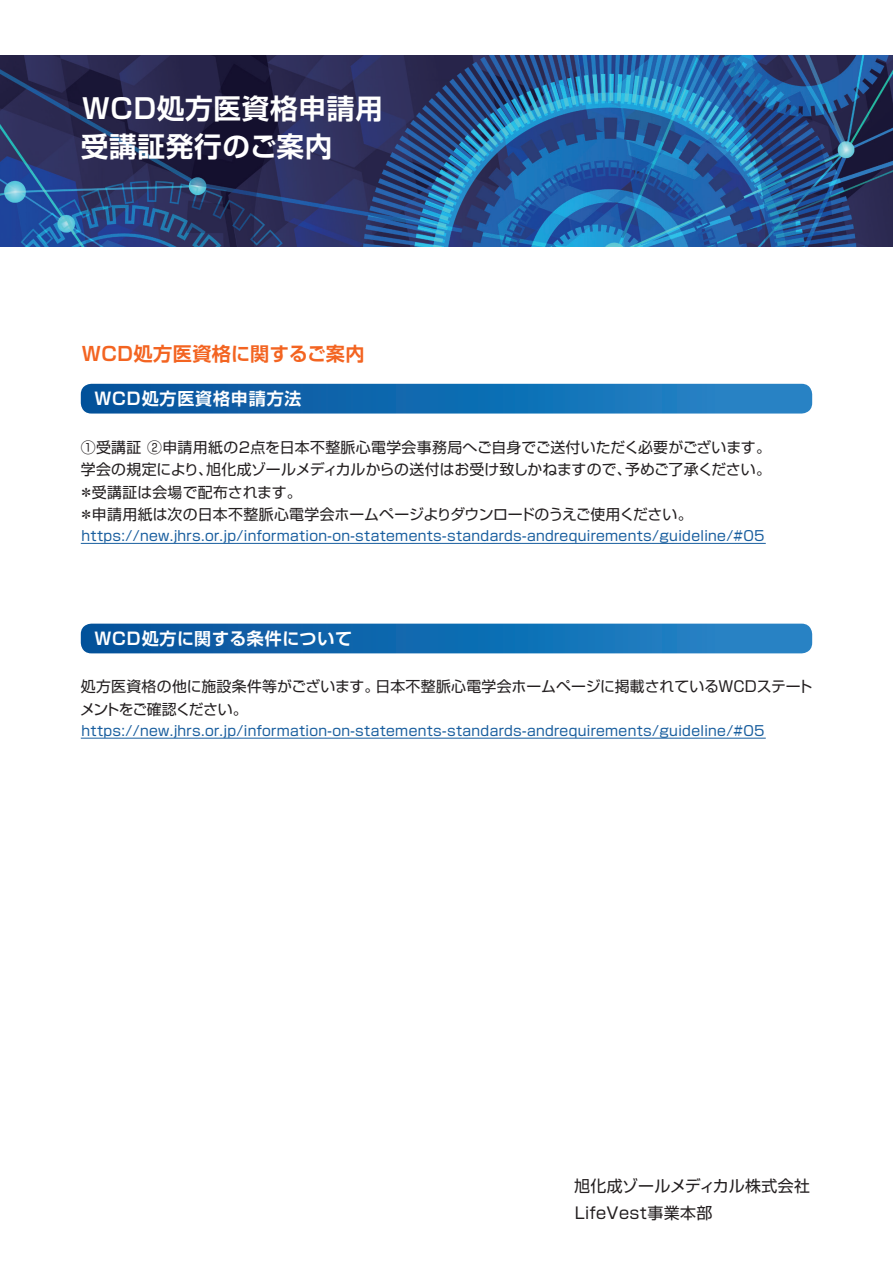
<style>
.page{position:relative;width:893px;height:1263px;background:#fff}
.page>*{position:absolute;margin:0;border:0;box-sizing:border-box;transform-origin:0 0}
.t1{font:700 27.6px/38.2px "Shin Go Pro De";letter-spacing:.025em;color:#fff}
.t2{font:700 19.2px "Shin Go Pro De";letter-spacing:.025em;color:#f36421}
.t3{font:700 16.95px "Shin Go Pro De";letter-spacing:.05em;color:#fff}
.t4{font:15.9px/26.5px "Shin Go Pro";letter-spacing:.025em;color:#231f20}
.t5{font:14.85px/22.4px "Shin Go Pro";letter-spacing:.005em;color:#231f20}
.t6{font:13.8px "Shin Go Pro";letter-spacing:.025em;color:#175d9e}
</style>
<div class="page">
<img style="left:0;top:55px;width:893px;height:192px">
<svg style="left:81px;top:384px;width:731px;height:30px;background:#176eb2"></svg>
<hr style="left:81px;top:543px;width:685px;height:1px;background:#175d9e">
<svg style="left:81px;top:624px;width:731px;height:29px;background:#146cb1"></svg>
<hr style="left:81px;top:738px;width:685px;height:1px;background:#175d9e">
<h1 class="t1" style="left:81px;top:86px;width:304px">WCD処方医資格申請用受講証発行のご案内</h1>
<p class="t2" style="left:82px;top:338px;width:284px">WCD処方医資格に関するご案内</p>
<p class="t3" style="left:94px;top:385px;width:209px">WCD処方医資格申請方法</p>
<p class="t5" style="left:79px;top:434px;width:694px">①受講証 ②申請用紙の2点を日本不整脈心電学会事務局へご自身でご送付いただく必要がございます。学会の規定により、旭化成ゾールメディカルからの送付はお受け致しかねますので、予めご了承ください。＊受講証は会場で配布されます。<br>＊申請用紙は次の日本不整脈心電学会ホームページよりダウンロードのうえご使用ください。</p>
<p class="t6" style="left:81px;top:525px;width:685px">https://new.jhrs.or.jp/information-on-statements-standards-andrequirements/guideline/#05</p>
<p class="t3" style="left:94px;top:625px;width:259px">WCD処方に関する条件について</p>
<p class="t5" style="left:80px;top:674px;width:734px">処方医資格の他に施設条件等がございます。日本不整脈心電学会ホームページに掲載されているWCDステートメントをご確認ください。</p>
<p class="t6" style="left:81px;top:719px;width:685px">https://new.jhrs.or.jp/information-on-statements-standards-andrequirements/guideline/#05</p>
<p class="t4" style="left:574px;top:1171px;width:237px">旭化成ゾールメディカル株式会社<br>LifeVest事業本部</p>
</div>
